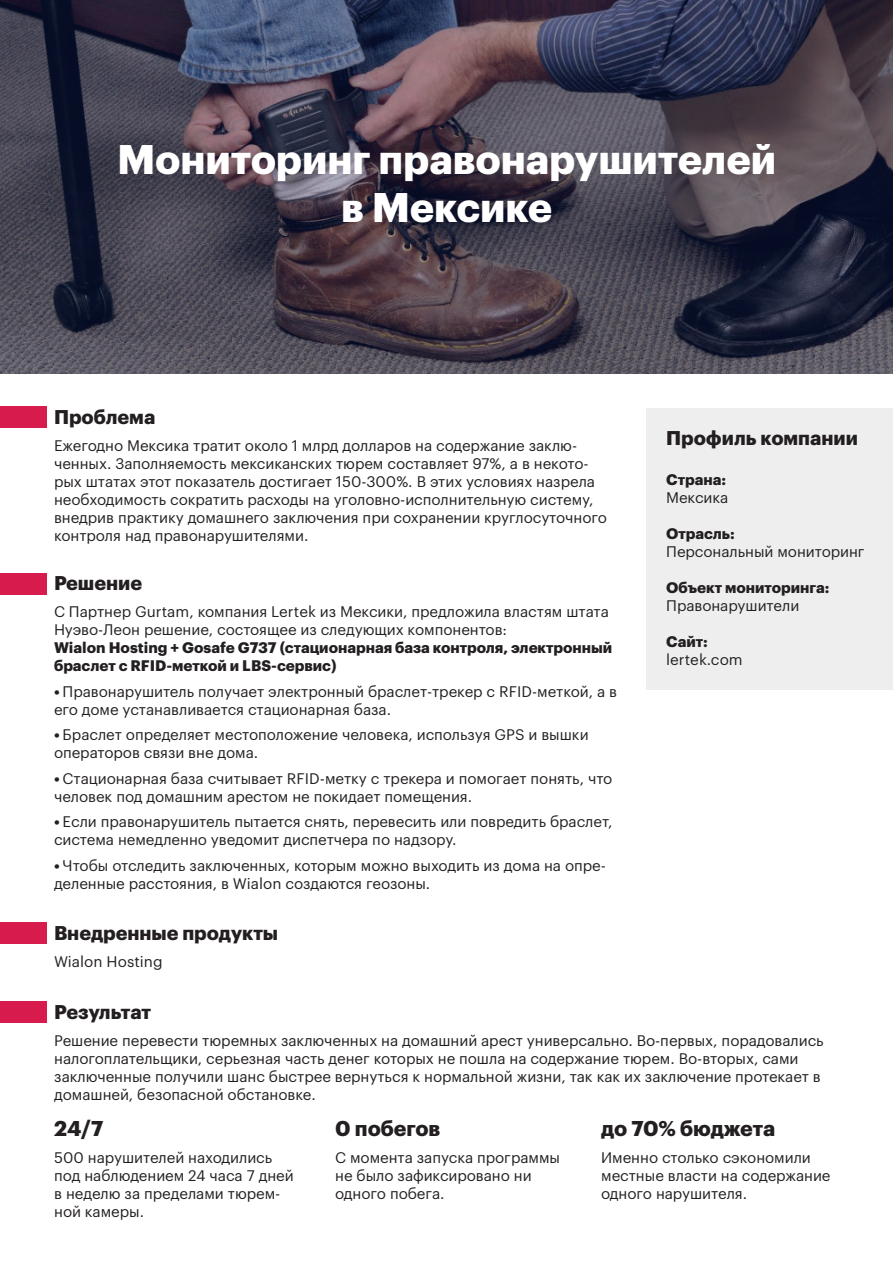
<style>
.page{position:relative;width:893px;height:1263px;background:#fff}
.page>*{position:absolute;margin:0;border:0;box-sizing:border-box;transform-origin:0 0}
.t1{font:700 40.5px/48.6px "Graphik LCG";color:#fff;text-align:center}
.t2{font:700 21px "Graphik LCG";color:#231f20}
.t3{font:700 19.5px "Graphik LCG";color:#231f20}
.t4{font:15px/18px "Graphik LCG";color:#231f20}
.t5{font:700 15px/18px "Graphik LCG";color:#231f20}
.s1{font-weight:700}
</style>
<div class="page">
<div style="left:0;top:406px;width:47px;height:22px;background:#d71b4d"></div>
<svg style="left:0;top:0;width:893px;height:374px;background:#433f4f"></svg>
<div style="left:646px;top:408px;width:247px;height:282px;background:#eeeeef"></div>
<div style="left:0;top:573px;width:47px;height:22px;background:#d71b4d"></div>
<div style="left:0;top:922px;width:47px;height:22px;background:#d71b4d"></div>
<div style="left:0;top:1001px;width:47px;height:22px;background:#d71b4d"></div>
<h1 class="t1" style="left:117px;top:131px;width:660px">Мониторинг правонарушителей в Мексике</h1>
<h3 class="t3" style="left:54px;top:402px;width:103px">Проблема</h3>
<p class="t4" style="left:54px;top:435px;width:554px">Ежегодно Мексика тратит около 1 млрд долларов на содержание заклю&shy;ченных. Заполняемость мексиканских тюрем составляет 97%, а в некото&shy;рых штатах этот показатель достигает 150-300%. В этих условиях назрела необходимость сократить расходы на уголовно-исполнительную систему, внедрив практику домашнего заключения при сохранении круглосуточного контроля над правонарушителями.</p>
<h3 class="t3" style="left:666px;top:423px;width:193px">Профиль компании</h3>
<p class="t5" style="left:666px;top:469px;width:61px">Страна:</p>
<p class="t4" style="left:666px;top:487px;width:63px">Мексика</p>
<p class="t5" style="left:666px;top:523px;width:70px">Отрасль:</p>
<p class="t4" style="left:666px;top:541px;width:200px">Персональный мониторинг</p>
<p class="t5" style="left:666px;top:577px;width:165px">Объект мониторинга:</p>
<p class="t4" style="left:666px;top:595px;width:135px">Правонарушители</p>
<p class="t5" style="left:666px;top:631px;width:43px">Сайт:</p>
<p class="t4" style="left:666px;top:649px;width:78px">lertek.com</p>
<h3 class="t3" style="left:54px;top:568px;width:90px">Решение</h3>
<p class="t4" style="left:54px;top:601px;width:556px">С Партнер Gurtam, компания Lertek из Мексики, предложила властям штата<br>Нуэво-Леон решение, состоящее из следующих компонентов:</p>
<p class="t5" style="left:54px;top:637px;width:560px">Wialon Hosting + Gosafe G737 (стационарная база контроля, электронный браслет с RFID-меткой и LBS-сервис)</p>
<p class="t4" style="left:54px;top:681px;width:565px"><span class="s1">•</span> Правонарушитель получает электронный браслет-трекер с RFID-меткой, а в его доме устанавливается стационарная база.</p>
<p class="t4" style="left:54px;top:724px;width:536px"><span class="s1">•</span> Браслет определяет местоположение человека, используя GPS и вышки операторов связи вне дома.</p>
<p class="t4" style="left:54px;top:768px;width:560px"><span class="s1">•</span> Стационарная база считывает RFID-метку с трекера и помогает понять, что человек под домашним арестом не покидает помещения.</p>
<p class="t4" style="left:54px;top:811px;width:560px"><span class="s1">•</span> Если правонарушитель пытается снять, перевесить или повредить браслет, система немедленно уведомит диспетчера по надзору.</p>
<p class="t4" style="left:54px;top:855px;width:553px"><span class="s1">•</span> Чтобы отследить заключенных, которым можно выходить из дома на опре&shy;деленные расстояния, в Wialon создаются геозоны.</p>
<h3 class="t3" style="left:54px;top:918px;width:226px">Внедренные продукты</h3>
<p class="t4" style="left:54px;top:951px;width:110px">Wialon Hosting</p>
<h3 class="t3" style="left:54px;top:996px;width:98px">Результат</h3>
<p class="t4" style="left:54px;top:1030px;width:771px">Решение перевести тюремных заключенных на домашний арест универсально. Во-первых, порадовались налогоплательщики, серьезная часть денег которых не пошла на содержание тюрем. Во-вторых, сами заключенные получили шанс быстрее вернуться к нормальной жизни, так как их заключение протекает в домашней, безопасной обстановке.</p>
<h2 class="t2" style="left:54px;top:1112px;width:51px">24/7</h2>
<p class="t4" style="left:54px;top:1147px;width:241px">500 нарушителей находились под наблюдением 24 часа 7 дней в неделю за пределами тюрем&shy;ной камеры.</p>
<h2 class="t2" style="left:335px;top:1112px;width:107px">0 побегов</h2>
<p class="t4" style="left:335px;top:1147px;width:226px">С момента запуска программы не было зафиксировано ни одного побега.</p>
<h2 class="t2" style="left:601px;top:1112px;width:175px">до 70% бюджета</h2>
<p class="t4" style="left:601px;top:1147px;width:231px">Именно столько сэкономили местные власти на содержание одного нарушителя.</p>
</div>
